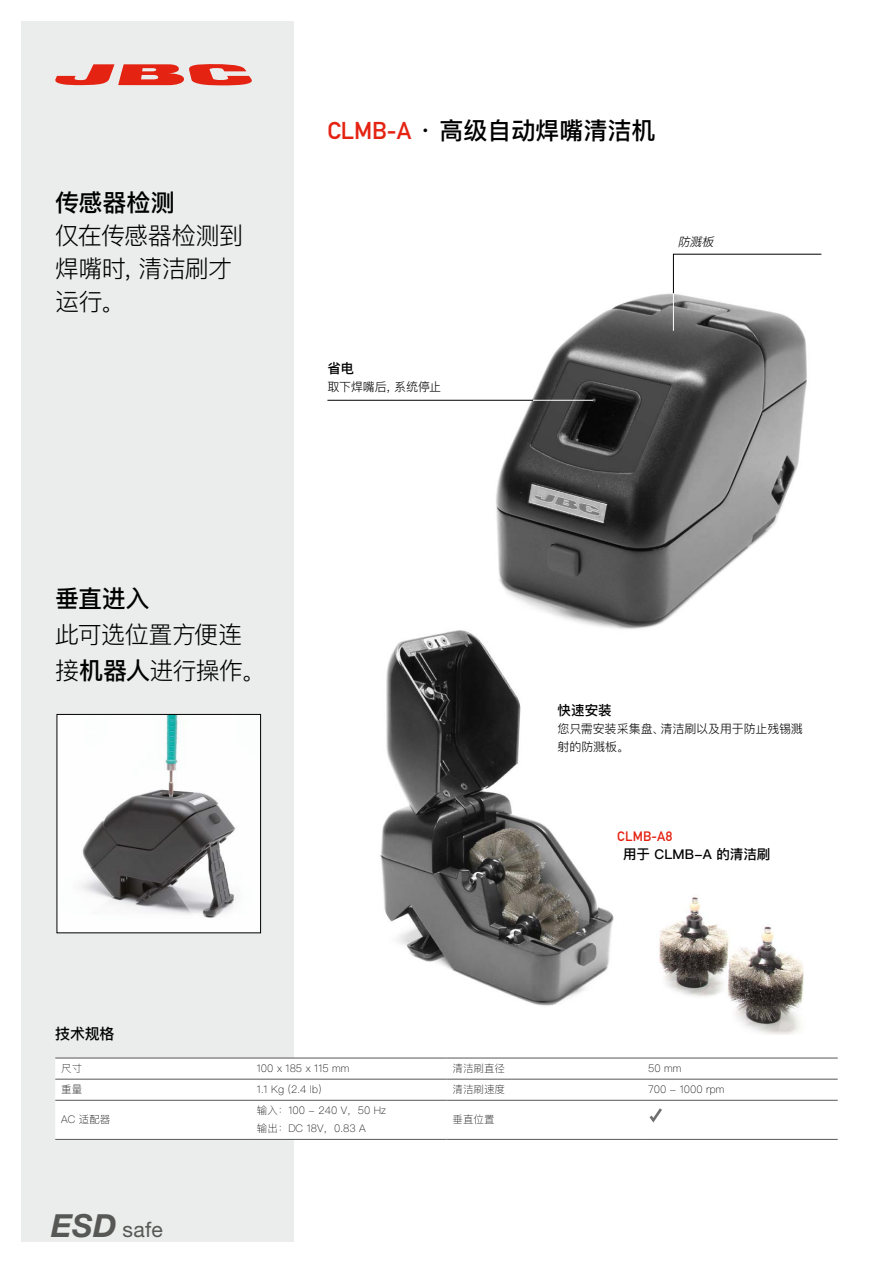
<style>
.page{position:relative;width:893px;height:1263px;background:#fff}
.page>*{position:absolute;margin:0;border:0;box-sizing:border-box;transform-origin:0 0}
.Texto{font:300 24px/33px "Ping Fang SC";letter-spacing:-.03em;color:#000}
.Texto-2{font:500 24px "Ping Fang SC";color:#000}
.ref_precio{font:21.3px "Helvetica Neue LT Std";color:#575756}
.t1{font:500 15px "Ping Fang SC";color:#000}
.Texto-3{font:500 13.5px "Ping Fang SC";letter-spacing:.005em;color:#000}
.t2{font:13.5px "DIN Mittelschrift LT Alternate";letter-spacing:.02em;color:#e42313}
.Texto-4{font:300 12px/18px "Ping Fang SC";letter-spacing:-.015em;color:#000}
.Texto-5{font:italic 300 12px "Ping Fang SC";color:#000}
.SANGRIA_4_5_0_8{font:100 10.5px "Ping Fang SC";color:#000}
.s1{font-weight:500}
.s2{font-family:"DIN Mittelschrift LT Alternate";font-weight:400;color:#e42313}
.s3{font-weight:700;font-style:italic;font-size:31.8px}
</style>
<div class="page">
<img style="left:444px;top:272px;width:363px;height:357px">
<img style="left:380px;top:618px;width:254px;height:388px">
<img style="left:659px;top:897px;width:145px;height:137px">
<svg style="left:673px;top:254px;width:149px;height:40px"></svg>
<hr style="left:327px;top:400px;width:206px;height:1px;background:#000">
<hr style="left:533px;top:400px;width:60px;height:1px;background:#fff">
<hr style="left:673px;top:293px;width:1px;height:38px;background:#fff">
<div style="left:21px;top:21px;width:272px;height:1220px;background:#eaedeb"></div>
<img style="left:59px;top:716px;width:200px;height:215px">
<div style="left:57px;top:714px;width:204px;height:219px;border:1px solid #000"></div>
<svg style="left:55px;top:1059px;width:783px;height:80px"></svg>
<hr style="left:55px;top:1139px;width:196px;height:1px;background:#575756">
<hr style="left:55px;top:1058px;width:196px;height:1px;background:#575756">
<hr style="left:251px;top:1058px;width:195px;height:1px;background:#575756">
<hr style="left:446px;top:1058px;width:196px;height:1px;background:#575756">
<hr style="left:642px;top:1058px;width:196px;height:1px;background:#575756">
<hr style="left:55px;top:1079px;width:196px;height:1px;background:#575756">
<hr style="left:251px;top:1079px;width:195px;height:1px;background:#575756">
<hr style="left:446px;top:1079px;width:196px;height:1px;background:#575756">
<hr style="left:642px;top:1079px;width:196px;height:1px;background:#575756">
<hr style="left:55px;top:1100px;width:196px;height:1px;background:#575756">
<hr style="left:251px;top:1100px;width:195px;height:1px;background:#575756">
<hr style="left:446px;top:1100px;width:196px;height:1px;background:#575756">
<hr style="left:642px;top:1100px;width:196px;height:1px;background:#575756">
<hr style="left:251px;top:1139px;width:195px;height:1px;background:#575756">
<hr style="left:446px;top:1139px;width:196px;height:1px;background:#575756">
<hr style="left:642px;top:1139px;width:196px;height:1px;background:#575756">
<svg style="left:647px;top:1105px;width:18px;height:20px"></svg>
<svg style="left:55px;top:64px;width:197px;height:21px"></svg>
<p class="Texto-2" style="left:55px;top:188px;width:121px">传感器检测</p>
<p class="Texto" style="left:55px;top:219px;width:189px">仅在传感器检测到焊嘴时，清洁刷才运行。</p>
<p class="Texto-2" style="left:55px;top:584px;width:96px">垂直进入</p>
<p class="Texto" style="left:55px;top:617px;width:211px;line-height:36px">此可选位置方便连接<span class="s1">机器人</span>进行操作。</p>
<p class="t1" style="left:55px;top:1024px;width:61px">技术规格</p>
<p class="Texto-2" style="left:327px;top:116px;width:329px"><span class="s2">CLMB-A</span> · 高级自动焊嘴清洁机</p>
<p class="Texto-5" style="left:678px;top:235px;width:40px">防溅板</p>
<p class="Texto-3" style="left:327px;top:360px;width:28px">省电</p>
<p class="Texto-4" style="left:327px;top:378px;width:115px">取下焊嘴后，系统停止</p>
<p class="Texto-3" style="left:557px;top:702px;width:56px">快速安装</p>
<p class="Texto-4" style="left:557px;top:720px;width:247px">您只需安装采集盘、清洁刷以及用于防止残锡溅射的防溅板。</p>
<p class="t2" style="left:617px;top:828px;width:56px">CLMB-A8</p>
<p class="Texto-3" style="left:623px;top:846px;width:148px">用于 CLMB-A 的清洁刷</p>
<p class="SANGRIA_4_5_0_8" style="left:61px;top:1061px;width:22px">尺寸</p>
<p class="SANGRIA_4_5_0_8" style="left:257px;top:1061px;width:94px">100 x 185 x 115 mm</p>
<p class="SANGRIA_4_5_0_8" style="left:452px;top:1061px;width:54px">清洁刷直径</p>
<p class="SANGRIA_4_5_0_8" style="left:648px;top:1061px;width:35px">50 mm</p>
<p class="SANGRIA_4_5_0_8" style="left:61px;top:1082px;width:22px">重量</p>
<p class="SANGRIA_4_5_0_8" style="left:257px;top:1082px;width:66px">1.1 Kg (2.4 lb)</p>
<p class="SANGRIA_4_5_0_8" style="left:452px;top:1082px;width:54px">清洁刷速度</p>
<p class="SANGRIA_4_5_0_8" style="left:648px;top:1082px;width:78px">700 - 1000 rpm</p>
<p class="SANGRIA_4_5_0_8" style="left:61px;top:1113px;width:51px">AC 适配器</p>
<p class="SANGRIA_4_5_0_8" style="left:257px;top:1104px;width:131px">输入：100 - 240 V，50 Hz</p>
<p class="SANGRIA_4_5_0_8" style="left:257px;top:1122px;width:110px">输出：DC 18V，0.83 A</p>
<p class="SANGRIA_4_5_0_8" style="left:452px;top:1113px;width:43px">垂直位置</p>
<p class="ref_precio" style="left:51px;top:1216px;width:113px"><span class="s3">ESD</span> safe</p>
</div>
